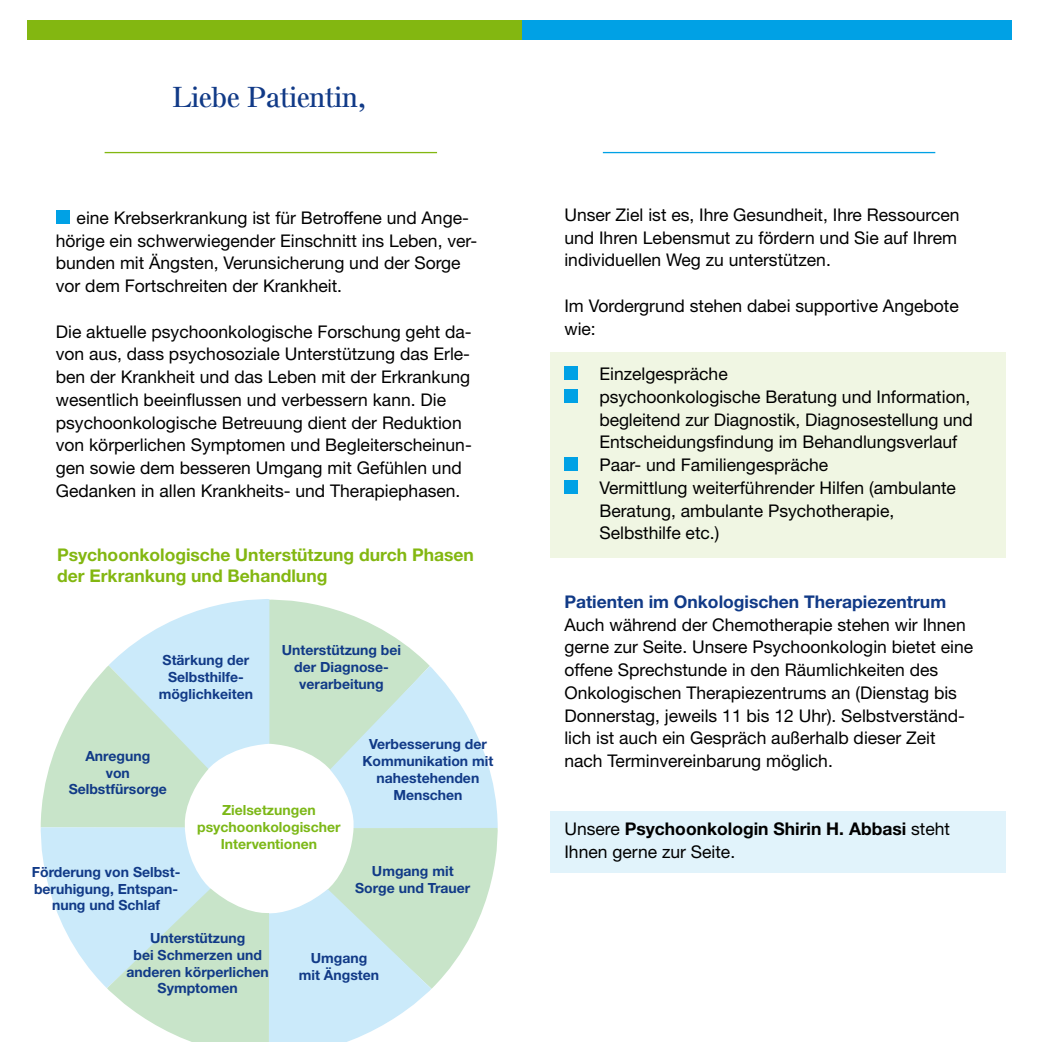
<style>
.page{position:relative;width:1042px;height:1042px;background:#fff}
.page>*{position:absolute;margin:0;border:0;box-sizing:border-box;transform-origin:0 0}
.t1{font:600 28px "Else NPLLT";color:#113a87}
.t2{font:17.5px/22.8px "Helvetica Neue LT Std";color:#000}
.t3{font:700 17.5px/21px "Helvetica Neue LT Pro";color:#83b711}
.t4{font:700 17.5px "Helvetica Neue LT Pro";color:#000}
.t5{font:700 17.5px "Helvetica Neue LT Pro";color:#113a87}
.t6{font:700 14px/16.8px "Helvetica Neue LT Pro";color:#113a87;text-align:center}
.t7{font:700 14px/16.8px "Helvetica Neue LT Pro";color:#7cb817;text-align:center}
.s1{font-family:"Helvetica Neue LT Std";font-weight:400}
</style>
<div class="page">
<div style="left:551px;top:352px;width:455px;height:206px;background:#f0f6e3"></div>
<div style="left:551px;top:811px;width:455px;height:62px;background:#e1f3fb"></div>
<div style="left:56px;top:210px;width:14px;height:14px;background:#00a1e5"></div>
<hr style="left:105px;top:152px;width:332px;height:1px;background:#83b711">
<hr style="left:603px;top:152px;width:332px;height:1px;background:#00a1e5">
<div style="left:27px;top:20px;width:496px;height:20px;background:#83b711"></div>
<div style="left:523px;top:20px;width:489px;height:20px;background:#00a1e5"></div>
<div style="left:564px;top:366px;width:14px;height:14px;background:#00a1e5"></div>
<div style="left:564px;top:389px;width:14px;height:14px;background:#00a1e5"></div>
<div style="left:564px;top:457px;width:14px;height:14px;background:#00a1e5"></div>
<div style="left:564px;top:480px;width:14px;height:14px;background:#00a1e5"></div>
<svg style="left:40px;top:599px;width:458px;height:443px"></svg>
<h1 class="t1" style="left:173px;top:80px;width:194px">Liebe Patientin,</h1>
<p class="t2" style="left:56px;top:206px;width:423px;text-indent:21px">eine Krebserkrankung ist für Betroffene und Ange&shy;hörige ein schwerwiegender Einschnitt ins Leben, ver&shy;bunden mit Ängsten, Verunsicherung und der Sorge vor dem Fortschreiten der Krankheit.</p>
<p class="t2" style="left:56px;top:320px;width:417px">Die aktuelle psychoonkologische Forschung geht da&shy;von aus, dass psychosoziale Unterstützung das Erle&shy;ben der Krankheit und das Leben mit der Erkrankung wesentlich beeinflussen und verbessern kann. Die psychoonkologische Betreuung dient der Reduktion von körperlichen Symptomen und Begleiterscheinun&shy;gen sowie dem besseren Umgang mit Gefühlen und Gedanken in allen Krankheits- und Therapiephasen.</p>
<p class="t3" style="left:57px;top:544px;width:418px">Psychoonkologische Unterstützung durch Phasen der Erkrankung und Behandlung</p>
<p class="t6" style="left:159px;top:652px;width:96px">Stärkung der<br>Selbsthilfe&shy;möglichkeiten</p>
<p class="t6" style="left:69px;top:747px;width:100px">Anregung<br>von<br>Selbstfürsorge</p>
<p class="t6" style="left:282px;top:641px;width:121px">Unterstützung bei der Diagnose&shy;verarbeitung</p>
<p class="t6" style="left:362px;top:735px;width:132px">Verbesserung der<br>Kommunikation mit nahestehenden<br>Menschen</p>
<p class="t7" style="left:197px;top:801px;width:145px">Zielsetzungen psychoonkologischer<br>Interventionen</p>
<p class="t6" style="left:32px;top:863px;width:150px">Förderung von Selbst&shy;beruhigung, Entspan&shy;nung und Schlaf</p>
<p class="t6" style="left:355px;top:862px;width:117px">Umgang mit<br>Sorge und Trauer</p>
<p class="t6" style="left:299px;top:949px;width:82px">Umgang mit Ängsten</p>
<p class="t6" style="left:127px;top:929px;width:144px">Unterstützung<br>bei Schmerzen und anderen körperlichen<br>Symptomen</p>
<p class="t2" style="left:564px;top:203px;width:397px">Unser Ziel ist es, Ihre Gesundheit, Ihre Ressourcen und Ihren Lebensmut zu fördern und Sie auf Ihrem individuellen Weg zu unterstützen.</p>
<p class="t2" style="left:564px;top:294px;width:396px">Im Vordergrund stehen dabei supportive Angebote wie:</p>
<p class="t2" style="left:599px;top:362px;width:375px">Einzelgespräche<br>psychoonkologische Beratung und Information, begleitend zur Diagnostik, Diagnosestellung und Entscheidungsfindung im Behandlungsverlauf Paar- und Familiengespräche<br>Vermittlung weiterführender Hilfen (ambulante Beratung, ambulante Psychotherapie, Selbsthilfe etc.)</p>
<p class="t5" style="left:564px;top:591px;width:383px">Patienten im Onkologischen Therapiezentrum</p>
<p class="t2" style="left:564px;top:613px;width:410px">Auch während der Chemotherapie stehen wir Ihnen gerne zur Seite. Unsere Psychoonkologin bietet eine offene Sprechstunde in den Räumlichkeiten des Onkologischen Therapiezentrums an (Dienstag bis Donnerstag, jeweils 11 bis 12 Uhr). Selbstverständ&shy;lich ist auch ein Gespräch außerhalb dieser Zeit nach Terminvereinbarung möglich.</p>
<p class="t4" style="left:564px;top:818px;width:387px"><span class="s1">Unsere</span> Psychoonkologin Shirin H. Abbasi <span class="s1">steht</span></p>
<p class="t2" style="left:564px;top:840px;width:172px">Ihnen gerne zur Seite.</p>
</div>
